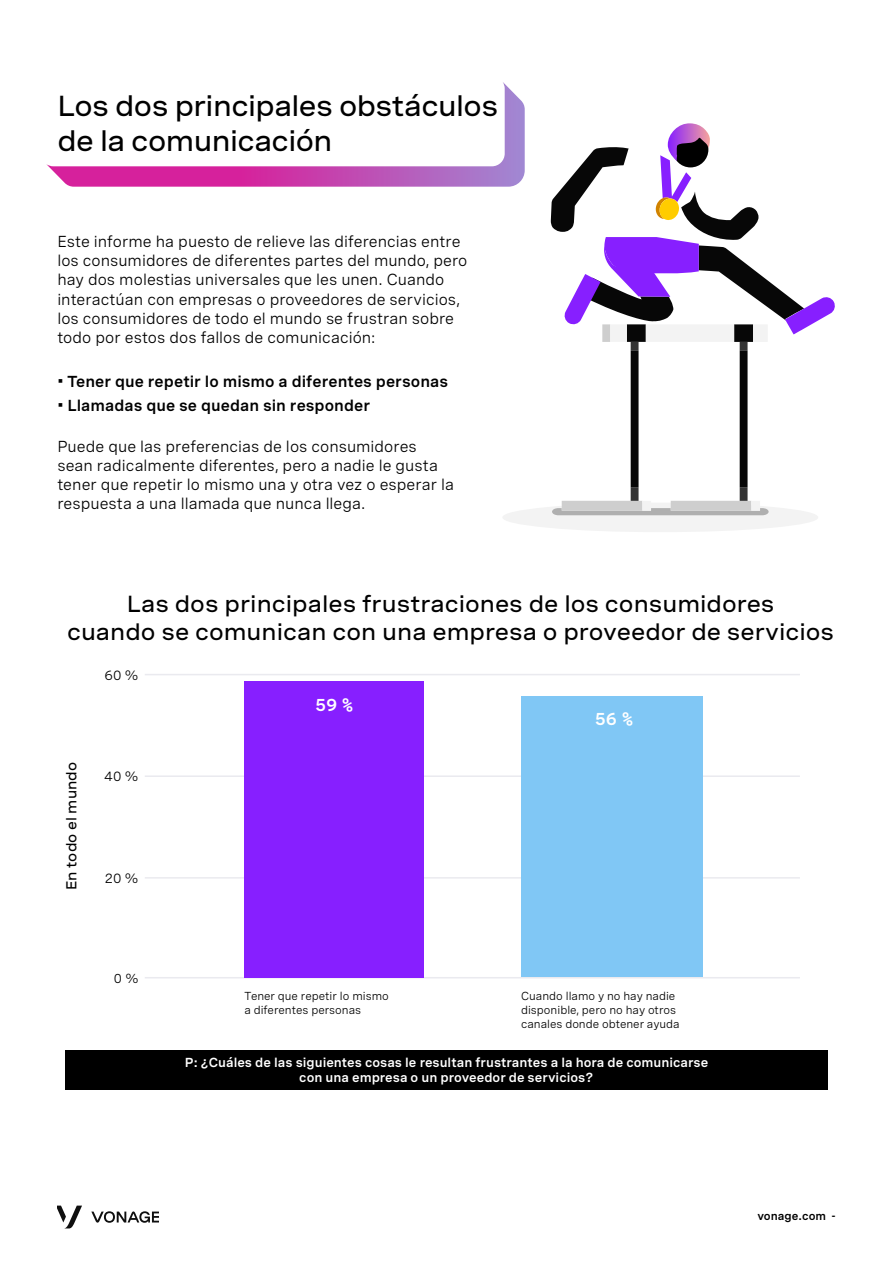
<style>
.page{position:relative;width:893px;height:1263px;background:#fff}
.page>*{position:absolute;margin:0;border:0;box-sizing:border-box;transform-origin:0 0}
._02-Headline{font:500 expanded 28.95px/34.8px "Spezia";letter-spacing:-.02em;color:#000}
.t1{font:500 expanded 23.25px/27.9px "Spezia";color:#000;text-align:center}
.t2{font:600 17.4px "Spezia Semi Mono";color:#fff}
._01-Body_12pt{font:15.9px/19px "Spezia";color:#000}
._01-Body_12pt-2{font:600 15.9px "Spezia";color:#000}
.t3{font:500 expanded 14.4px "Spezia";color:#000}
.t4{font:13.5px "Spezia";color:#000}
.t5{font:600 13.05px/15.6px "Spezia";color:#fff;text-align:center}
.t6{font:13.05px "Spezia";color:#000}
.t7{font:11.55px/13.8px "Spezia";color:#000}
.t8{font:600 11.55px "Spezia";color:#000}
</style>
<div class="page">
<svg style="left:57px;top:1205px;width:25px;height:23px"></svg>
<svg style="left:91px;top:1211px;width:67px;height:12px"></svg>
<svg style="left:46px;top:82px;width:479px;height:105px"></svg>
<div style="left:65px;top:1050px;width:763px;height:39px;background:#000"></div>
<hr style="left:145px;top:674px;width:655px;height:1px;background:#eaeaef">
<hr style="left:145px;top:775px;width:655px;height:2px;background:#eaeaef">
<hr style="left:145px;top:877px;width:655px;height:1px;background:#eaeaef">
<hr style="left:145px;top:977px;width:655px;height:1px;background:#eaeaef">
<div style="left:244px;top:681px;width:180px;height:297px;background:#871fff"></div>
<div style="left:521px;top:697px;width:182px;height:280px;background:#80c7f5"></div>
<svg style="left:502px;top:123px;width:333px;height:409px"></svg>
<p class="_02-Headline" style="left:57px;top:87px;width:442px">Los dos principales obstáculos de la comunicación</p>
<p class="_01-Body_12pt" style="left:57px;top:231px;width:412px">Este informe ha puesto de relieve las diferencias entre los consumidores de diferentes partes del mundo, pero hay dos molestias universales que les unen. Cuando interactúan con empresas o proveedores de servicios, los consumidores de todo el mundo se frustran sobre todo por estos dos fallos de comunicación:</p>
<p class="_01-Body_12pt-2" style="left:57px;top:369px;width:392px">• Tener que repetir lo mismo a diferentes personas</p>
<p class="_01-Body_12pt-2" style="left:57px;top:394px;width:314px">• Llamadas que se quedan sin responder</p>
<p class="_01-Body_12pt" style="left:57px;top:436px;width:398px">Puede que las preferencias de los consumidores sean radicalmente diferentes, pero a nadie le gusta tener que repetir lo mismo una y otra vez o esperar la respuesta a una llamada que nunca llega.</p>
<p class="t1" style="left:67px;top:588px;width:769px">Las dos principales frustraciones de los consumidores<br>cuando se comunican con una empresa o proveedor de servicios</p>
<p class="t4" style="left:105px;top:665px;width:35px">60 %</p>
<p class="t3" style="left:60px;top:890px;width:130px;rotate:-90deg">En todo el mundo</p>
<p class="t4" style="left:104px;top:767px;width:36px">40 %</p>
<p class="t4" style="left:105px;top:868px;width:35px">20 %</p>
<p class="t6" style="left:114px;top:968px;width:26px">0%</p>
<p class="t2" style="left:315px;top:692px;width:40px">59 %</p>
<p class="t2" style="left:595px;top:706px;width:40px">56 %</p>
<p class="t7" style="left:244px;top:988px;width:146px">Tener que repetir lo mismo a diferentes personas</p>
<p class="t7" style="left:521px;top:988px;width:160px">Cuando llamo y no hay nadie disponible, pero no hay otros canales donde obtener ayuda</p>
<p class="t5" style="left:185px;top:1053px;width:525px">P: ¿Cuáles de las siguientes cosas le resultan frustrantes a la hora de comunicarse con una empresa o un proveedor de servicios?</p>
<p class="t8" style="left:757px;top:1207px;width:80px">vonage.com -</p>
</div>
